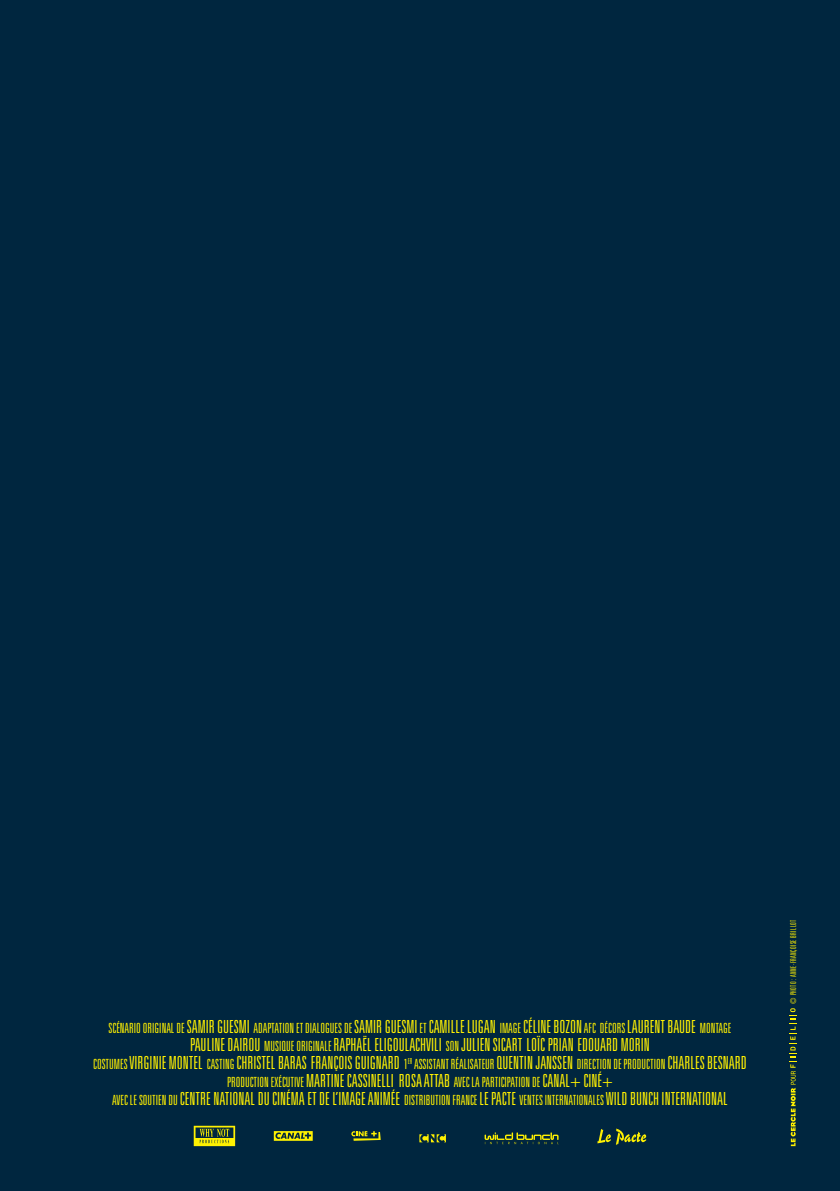
<style>
.page{position:relative;width:840px;height:1191px;background:#fff}
.page>*{position:absolute;margin:0;border:0;box-sizing:border-box;transform-origin:0 0}
.t1{font:300 ultra-condensed 18px/18px "Univers";color:#fff101;text-align:center}
.t2{font:300 ultra-condensed 14px "Univers";color:#fff101}
.t3{font:300 ultra-condensed 8px "Univers";letter-spacing:.05em;color:#fff101}
.s1{font-size:18px}
.s2{font-size:14px}
</style>
<div class="page">
<div style="left:0;top:0;width:839px;height:1191px;background:#00263f"></div>
<svg style="left:274px;top:1131px;width:38px;height:9px"></svg>
<svg style="left:351px;top:1131px;width:29px;height:9px"></svg>
<svg style="left:194px;top:1125px;width:41px;height:21px"></svg>
<svg style="left:597px;top:1128px;width:49px;height:17px"></svg>
<svg style="left:419px;top:1134px;width:26px;height:8px"></svg>
<svg style="left:484px;top:1132px;width:74px;height:12px"></svg>
<svg style="left:789px;top:1008px;width:7px;height:138px"></svg>
<p class="t2" style="left:108px;top:1020px;width:624px">SCÉNARIO ORIGINAL DE <span class="s1">SAMIR GUESMI</span> ADAPTATION ET DIALOGUES DE <span class="s1">SAMIR GUESMI</span> ET <span class="s1">CAMILLE LUGAN</span> IMAGE <span class="s1">CÉLINE BOZON</span> AFC DÉCORS <span class="s1">LAURENT BAUDE</span> MONTAGE</p>
<p class="t1" style="left:93px;top:1035px;width:654px">PAULINE DAIROU <span class="s2">MUSIQUE ORIGINALE</span> RAPHAËL ELIGOULACHVILI <span class="s2">SON</span> JULIEN SICART LOÏC PRIAN EDOUARD MORIN<br><span class="s2">COSTUMES</span> VIRGINIE MONTEL <span class="s2">CASTING</span> CHRISTEL BARAS FRANÇOIS GUIGNARD <span class="s2">1</span><sup>ER</sup> <span class="s2">ASSISTANT RÉALISATEUR</span> QUENTIN JANSSEN <span class="s2">DIRECTION DE PRODUCTION</span> CHARLES BESNARD</p>
<p class="t2" style="left:227px;top:1074px;width:387px">PRODUCTION EXÉCUTIVE <span class="s1">MARTINE CASSINELLI ROSAATTAB</span> AVEC LA PARTICIPATION DE <span class="s1">CANAL+ CINÉ+</span></p>
<p class="t1" style="left:112px;top:1089px;width:617px"><span class="s2">AVEC LE SOUTIEN DU</span> CENTRE NATIONAL DU CINÉMA ET DE L’IMAGE ANIMÉE <span class="s2">DISTRIBUTION FRANCE</span> LE PACTE <span class="s2">VENTES INTERNATIONALES</span> WILD BUNCH INTERNATIONAL</p>
<p class="t3" style="left:788px;top:1003px;width:85px;rotate:-90deg">© PHOTO : ANNE-FRANÇOISE BRILLOT</p>
</div>
